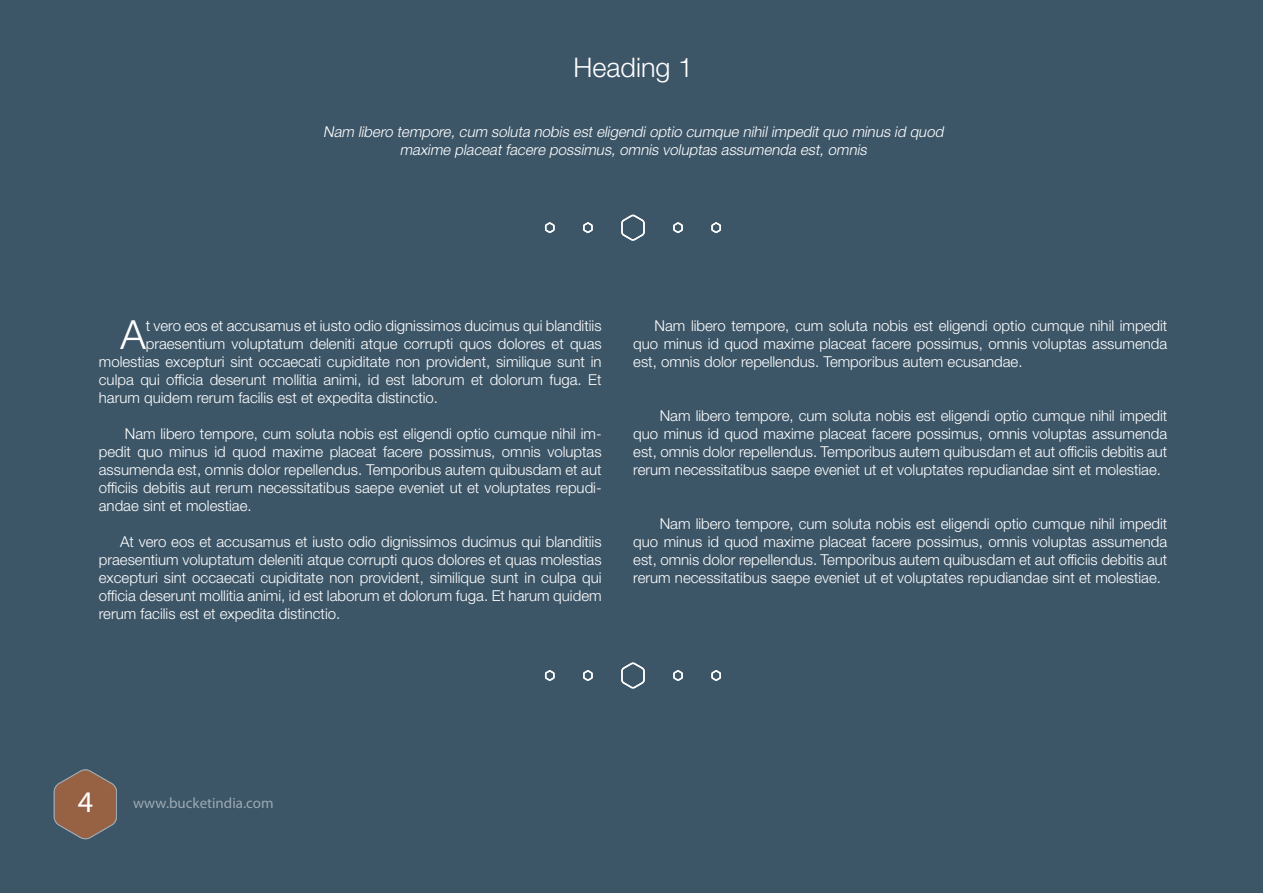
<style>
.page{position:relative;width:1263px;height:893px;background:#3c5567}
.page>*{position:absolute;margin:0;border:0;box-sizing:border-box;transform-origin:0 0}
.Paragraph_Style{font:300 40.2px "Helvetica Neue LT Std";color:#fff}
.Page_number_style{font:30px "Myriad Pro";color:#fff}
.t1{font:300 27px "Helvetica Neue LT Std";color:#fff}
.Paragraph_Style-2{font:300 15px/18px "Helvetica Neue LT Std";color:#fff;text-align:justify}
.Text_under_caption{font:italic 300 15px/18px "Helvetica Neue LT Std";color:#fff;text-align:center}
.t2{font:15px "Myriad Pro";color:#fff}
</style>
<div class="page">
<svg style="left:621px;top:214px;width:24px;height:27px"></svg>
<svg style="left:621px;top:662px;width:24px;height:27px"></svg>
<svg style="left:544px;top:222px;width:11px;height:11px"></svg>
<svg style="left:544px;top:670px;width:11px;height:11px"></svg>
<svg style="left:583px;top:222px;width:10px;height:11px"></svg>
<svg style="left:583px;top:670px;width:10px;height:11px"></svg>
<svg style="left:673px;top:222px;width:10px;height:11px"></svg>
<svg style="left:673px;top:670px;width:10px;height:11px"></svg>
<svg style="left:711px;top:222px;width:10px;height:11px"></svg>
<svg style="left:711px;top:670px;width:10px;height:11px"></svg>
<svg style="left:53px;top:769px;width:64px;height:71px"></svg>
<p class="t1" style="left:573px;top:51px;width:121px">Heading 1</p>
<p class="Text_under_caption" style="left:323px;top:122px;width:625px">Nam libero tempore,cum soluta nobis esteligendioptio cumque nihilimpeditquo minus id quod maxime placeat facere possimus, omnis voluptas assumenda est, omnis</p>
<p class="Paragraph_Style" style="left:120px;top:311px;width:27px">A</p>
<p class="Paragraph_Style-2" style="left:146px;top:317px;width:457px">t vero eos et accusamus et iusto odio dignissimos ducimus qui blanditiis</p>
<p class="Paragraph_Style-2" style="left:146px;top:335px;width:457px">praesentium voluptatum deleniti atque corrupti quos dolores et quas</p>
<p class="Paragraph_Style-2" style="left:99px;top:353px;width:504px">molestias excepturi sint occaecati cupiditate non provident, similique sunt in</p>
<p class="Paragraph_Style-2" style="left:99px;top:371px;width:504px">culpa qui officia deserunt mollitia animi, id est laborum et dolorum fuga. Et</p>
<p class="Paragraph_Style-2" style="left:99px;top:389px;width:341px">harum quidem rerum facilis est et expedita distinctio.</p>
<p class="Paragraph_Style-2" style="left:99px;top:425px;width:504px;text-indent:26px">Nam libero tempore, cum soluta nobis est eligendi optio cumque nihil im&shy;pedit quo minus id quod maxime placeat facere possimus, omnis voluptas assumenda est, omnis dolor repellendus. Temporibus autem quibusdam et aut officiis debitis aut rerum necessitatibus saepe eveniet ut et voluptates repudi&shy;andae sint et molestiae.</p>
<p class="Paragraph_Style-2" style="left:99px;top:533px;width:504px;text-indent:21px">At vero eos et accusamus et iusto odio dignissimos ducimus qui blanditiis praesentium voluptatum deleniti atque corrupti quos dolores et quas molestias excepturi sint occaecati cupiditate non provident, similique sunt in culpa qui officia deserunt mollitia animi, id est laborum et dolorum fuga. Et harum quidem rerum facilis est et expedita distinctio.</p>
<p class="Paragraph_Style-2" style="left:633px;top:317px;width:535px;text-indent:21px">Nam libero tempore, cum soluta nobis est eligendi optio cumque nihil impedit quo minus id quod maxime placeat facere possimus, omnis voluptas assumenda est, omnis dolor repellendus. Temporibus autem ecusandae.</p>
<p class="Paragraph_Style-2" style="left:633px;top:407px;width:535px;text-indent:26px">Nam libero tempore, cum soluta nobis est eligendi optio cumque nihil impedit quo minus id quod maxime placeat facere possimus, omnis voluptas assumenda est, omnis dolor repellendus. Temporibus autem quibusdam et aut officiis debitis aut rerum necessitatibus saepe eveniet ut et voluptates repudiandae sint et molestiae.</p>
<p class="Paragraph_Style-2" style="left:633px;top:515px;width:535px;text-indent:26px">Nam libero tempore, cum soluta nobis est eligendi optio cumque nihil impedit quo minus id quod maxime placeat facere possimus, omnis voluptas assumenda est, omnis dolor repellendus. Temporibus autem quibusdam et aut officiis debitis aut rerum necessitatibus saepe eveniet ut et voluptates repudiandae sint et molestiae.</p>
<p class="Page_number_style" style="left:78px;top:783px;width:17px">4</p>
<p class="t2" style="left:133px;top:794px;width:142px">www.bucketindia.com</p>
</div>
